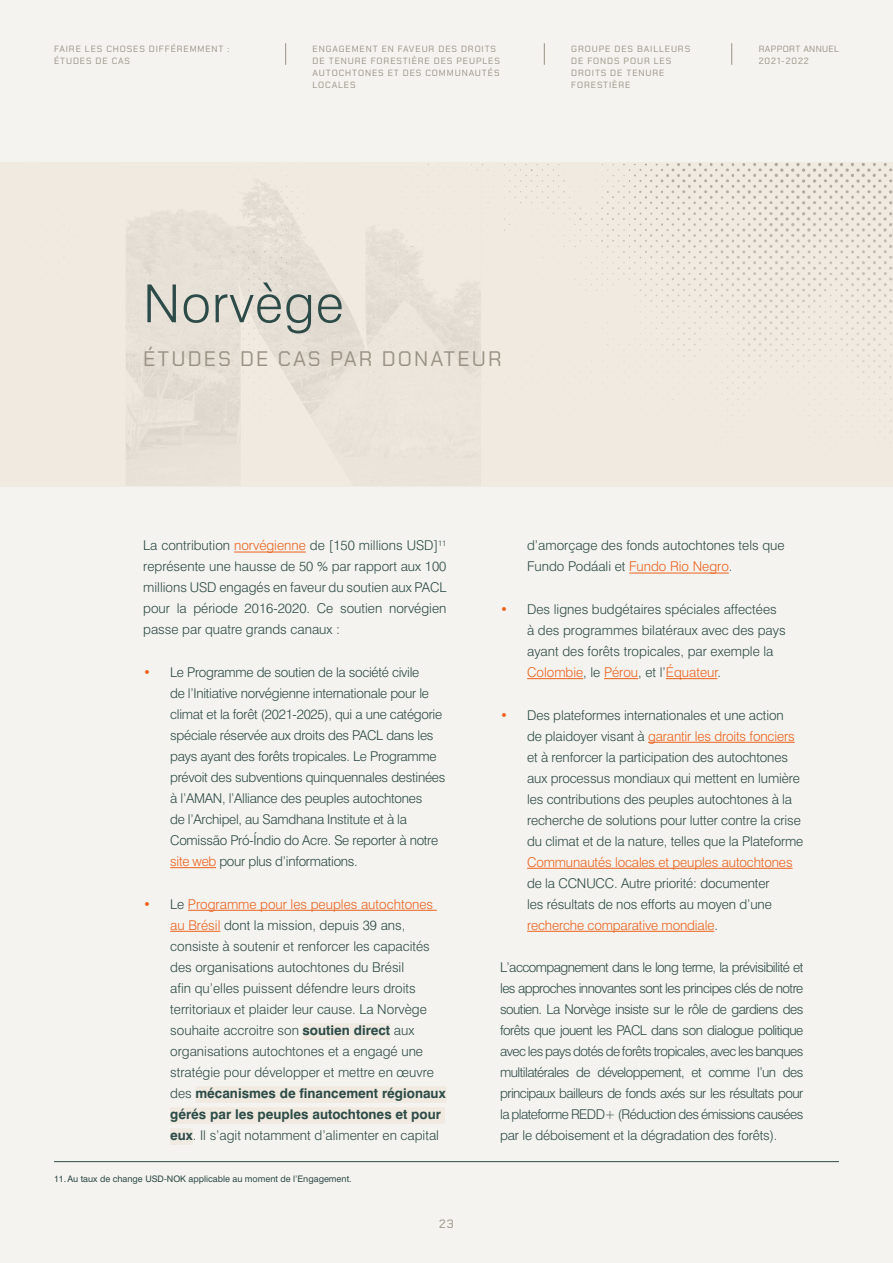
<style>
.page{position:relative;width:893px;height:1263px;background:#f5f3ef}
.page>*{position:absolute;margin:0;border:0;box-sizing:border-box;transform-origin:0 0}
.t1{font:300 52.5px "Swiss 721";letter-spacing:.025em;color:#2c4b48}
.t2{font:21px "Chakra Petch";letter-spacing:.1em;color:#989184}
.t3{font:300 13.5px/21px "Swiss 721";letter-spacing:-.01em;color:#2c4b48}
.t4{font:300 13.5px "Swiss 721";letter-spacing:-.01em;color:#ec621d}
.t5{font:12px "Chakra Petch";color:#989184}
.t6{font:9px/12px "Chakra Petch";letter-spacing:.1em;color:#989184}
.t7{font:9px "Swiss 721 Roman";color:#2c4b48}
.t8{font:9px/12px "Chakra Petch";letter-spacing:.04em;color:#989184}
.s1{color:#ec621d}
.s2{font-weight:900;color:#ec621d}
.s3{font-weight:700}
</style>
<div class="page">
<div style="left:0;top:162px;width:893px;height:324px;background:#f0eae0"></div>
<svg style="left:125px;top:162px;width:356px;height:324px;fill:#eae4da"></svg>
<svg style="left:285px;top:43px;width:1px;height:22px"></svg>
<svg style="left:544px;top:43px;width:1px;height:22px"></svg>
<svg style="left:731px;top:43px;width:1px;height:22px"></svg>
<hr style="left:234px;top:552px;width:72px;height:1px;background:#ec621d">
<hr style="left:170px;top:867px;width:46px;height:1px;background:#ec621d">
<hr style="left:188px;top:910px;width:249px;height:1px;background:#ec621d">
<hr style="left:170px;top:931px;width:50px;height:1px;background:#ec621d">
<div style="left:303px;top:1023px;width:87px;height:17px;background:#f0eae0"></div>
<div style="left:195px;top:1086px;width:251px;height:17px;background:#f0eae0"></div>
<div style="left:170px;top:1107px;width:275px;height:17px;background:#f0eae0"></div>
<div style="left:170px;top:1128px;width:23px;height:17px;background:#f0eae0"></div>
<hr style="left:629px;top:573px;width:100px;height:1px;background:#ec621d">
<hr style="left:527px;top:678px;width:56px;height:1px;background:#ec621d">
<hr style="left:604px;top:678px;width:34px;height:1px;background:#ec621d">
<hr style="left:666px;top:678px;width:51px;height:1px;background:#ec621d">
<hr style="left:648px;top:742px;width:147px;height:1px;background:#ec621d">
<hr style="left:527px;top:868px;width:266px;height:1px;background:#ec621d">
<hr style="left:527px;top:931px;width:187px;height:1px;background:#ec621d">
<hr style="left:54px;top:1161px;width:785px;height:1px;background:#2c4b48">
<p class="t6" style="left:54px;top:43px;width:177px">FAIRE LES CHOSES DIFFÉREMMENT :<br>ÉTUDES DE CAS</p>
<p class="t6" style="left:571px;top:43px;width:120px">GROUPE DES BAILLEURS<br>DE FONDS POUR LES<br>DROITS DE TENURE<br>FORESTIÈRE</p>
<p class="t6" style="left:313px;top:43px;width:189px">ENGAGEMENT EN FAVEUR DES DROITS<br>DE TENURE FORESTIÈRE DES PEUPLES<br>AUTOCHTONES ET DES COMMUNAUTÉS<br>LOCALES</p>
<p class="t8" style="left:759px;top:43px;width:82px">RAPPORT ANNUEL<br>2021-2022</p>
<h1 class="t1" style="left:143px;top:272px;width:202px">Norvège</h1>
<h2 class="t2" style="left:143px;top:346px;width:360px">ÉTUDES DE CAS PAR DONATEUR</h2>
<p class="t3" style="left:143px;top:535px;width:305px;text-align:justify">La contribution <span class="s1">norvégienne</span> de [150 millions USD]<sup>11 </sup>représente une hausse de 50 % par rapport aux 100 millions USD engagés en faveur du soutien aux PACL pour la période 2016-2020. Ce soutien norvégien passe par quatre grands canaux :</p>
<p class="t3" style="left:170px;top:661px;width:277px;text-indent:-27px"><span class="s2">•</span> Le Programme de soutien de la société civile<br>de l’Initiative norvégienne internationale pour le climat et la forêt (2021-2025), qui a une catégorie spéciale réservée aux droits des PACL dans les pays ayant des forêts tropicales. Le Programme prévoit des subventions quinquennales destinées à l’AMAN, l’Alliance des peuples autochtones<br>de l’Archipel, au Samdhana Institute et à la Comissão Pró-Índio do Acre. Se reporter à notre <span class="s1">site web</span> pour plus d’informations.</p>
<p class="t3" style="left:170px;top:893px;width:277px;text-indent:-27px"><span class="s2">•</span> Le <span class="s1">Programme pour les peuples autochtones au Brésil</span> dont la mission, depuis 39 ans, consiste à soutenir et renforcer les capacités des organisations autochtones du Brésil<br>afin qu’elles puissent défendre leurs droits territoriaux et plaider leur cause. La Norvège souhaite accroitre son <span class="s3">soutien direct</span> aux organisations autochtones et a engagé une stratégie pour développer et mettre en œuvre des <span class="s3">mécanismes de financement régionaux gérés par les peuples autochtones et pour eux</span>. Il s’agit notamment d’alimenter en capital</p>
<p class="t7" style="left:54px;top:1173px;width:299px">11.Au taux de change USD-NOK applicable au moment de l’Engagement.</p>
<p class="t5" style="left:439px;top:1217px;width:16px">23</p>
<p class="t3" style="left:527px;top:535px;width:259px">d’amorçage des fonds autochtones tels que<br>Fundo Podáali et <span class="s1">Fundo Rio Negro</span>.</p>
<p class="t3" style="left:527px;top:598px;width:260px;text-indent:-27px"><span class="s2">•</span> Des lignes budgétaires spéciales affectées à des programmes bilatéraux avec des pays ayant des forêts tropicales, par exemple la <span class="s1">Colombie</span>, le <span class="s1">Pérou</span>, et l’<span class="s1">Équateur</span>.</p>
<p class="t3" style="left:527px;top:704px;width:278px;text-indent:-27px"><span class="s2">•</span> Des plateformes internationales et une action<br>de plaidoyer visant à <span class="s1">garantir les droits fonciers </span>et à renforcer la participation des autochtones aux processus mondiaux qui mettent en lumière les contributions des peuples autochtones à la recherche de solutions pour lutter contre la crise du climat et de la nature, telles que la Plateforme</p>
<p class="t4" style="left:527px;top:854px;width:267px">Communautés locales et peuples autochtones</p>
<p class="t3" style="left:527px;top:872px;width:246px">de la CCNUCC. Autre priorité: documenter les résultats de nos efforts au moyen d’une <span class="s1">recherche comparative mondiale</span>.</p>
<p class="t3" style="left:500px;top:957px;width:305px;text-align:justify">L’accompagnement dans le long terme, la prévisibilité et les approches innovantes sont les principes clés de notre soutien. La Norvège insiste sur le rôle de gardiens des forêts que jouent les PACL dans son dialogue politique avec les pays dotés de forêts tropicales, avec les banques multilatérales de développement, et comme l’un des principaux bailleurs de fonds axés sur les résultats pour la plateforme REDD+ (Réduction des émissions causées par le déboisement et la dégradation des forêts).</p>
</div>
